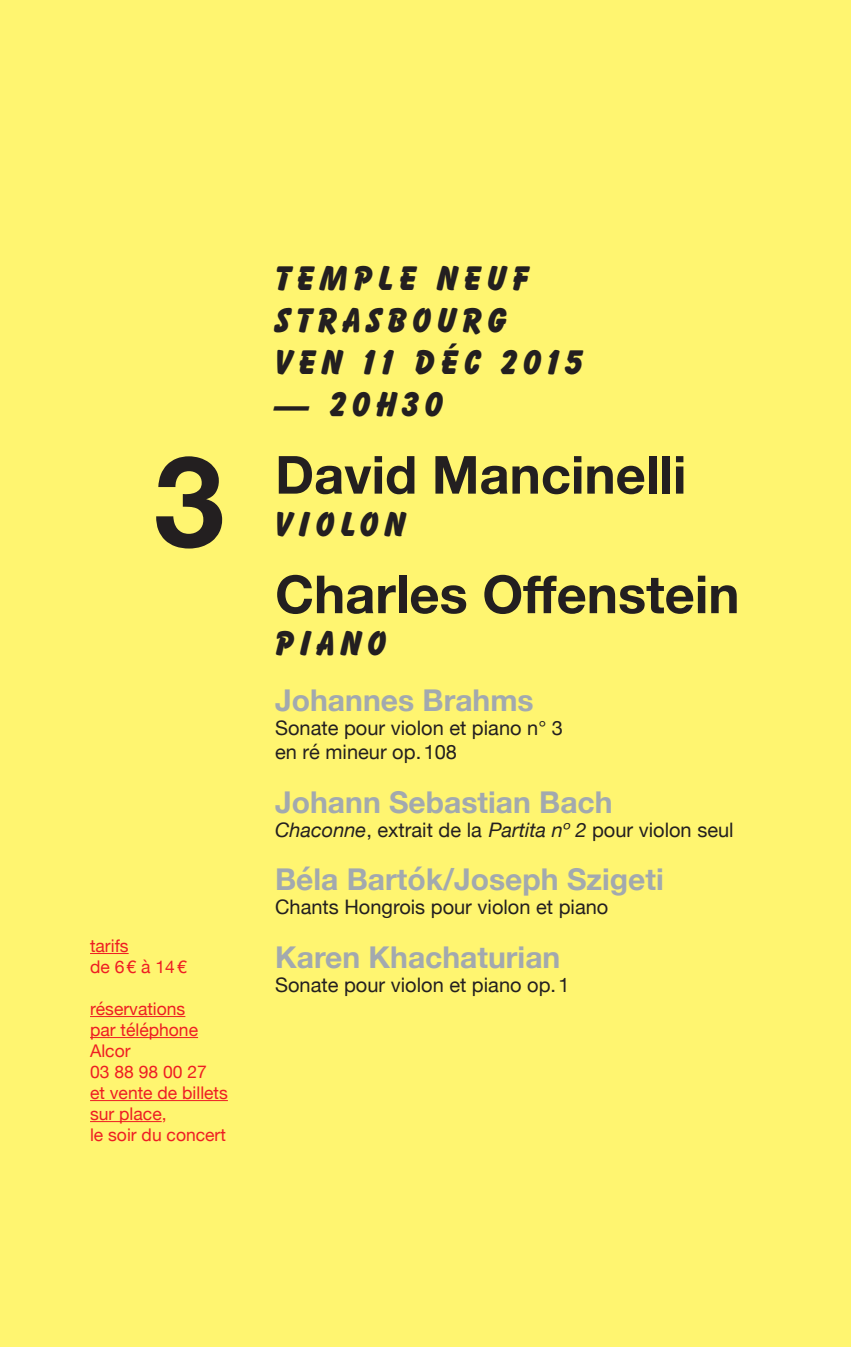
<style>
.page{position:relative;width:851px;height:1347px;background:#fff}
.page>*{position:absolute;margin:0;border:0;box-sizing:border-box;transform-origin:0 0}
.t1{font:700 126.75px "Helvetica Neue";color:#231f20}
.t2{font:700 52.5px "Helvetica Neue";color:#231f20}
.t3{font:800 35px/42px "Balloon BT";letter-spacing:.155em;color:#231f20}
.t4{font:700 30px "Helvetica Neue";color:#a2a9af}
.t5{font:20px/24px "Helvetica Neue";color:#231f20}
.t6{font:17.5px/21px "Helvetica Neue";color:#ee1d23}
.s1{font-style:italic}
</style>
<div class="page">
<div style="left:0;top:0;width:850px;height:1346px;background:#fff570"></div>
<hr style="left:90px;top:953px;width:39px;height:1px;background:#ee1d23">
<hr style="left:90px;top:1016px;width:95px;height:1px;background:#ee1d23">
<hr style="left:90px;top:1037px;width:108px;height:1px;background:#ee1d23">
<hr style="left:90px;top:1100px;width:138px;height:1px;background:#ee1d23">
<hr style="left:90px;top:1121px;width:72px;height:1px;background:#ee1d23">
<h1 class="t1" style="left:154px;top:402px;width:72px">3</h1>
<p class="t6" style="left:90px;top:936px;width:98px">tarifs<br>de 6€ à 14€</p>
<p class="t6" style="left:90px;top:999px;width:139px">réservations<br>par téléphone<br>Alcor<br>03 88 98 00 27<br>et vente de billets sur place,<br>le soir du concert</p>
<h3 class="t3" style="left:275px;top:257px;width:309px">TEMPLE NEUF<br>STRASBOURG<br>VEN 11 DÉC 2015</h3>
<h3 class="t3" style="left:275px;top:383px;width:170px">— 20H30</h3>
<h2 class="t2" style="left:275px;top:434px;width:413px">David Mancinelli</h2>
<h3 class="t3" style="left:275px;top:502px;width:132px">VIOLON</h3>
<h2 class="t2" style="left:275px;top:553px;width:466px">Charles Offenstein</h2>
<h3 class="t3" style="left:275px;top:622px;width:113px">PIANO</h3>
<h3 class="t4" style="left:275px;top:677px;width:260px">Johannes Brahms</h3>
<p class="t5" style="left:275px;top:717px;width:289px">Sonate pour violon et piano n° 3 en ré mineur op.108</p>
<h3 class="t4" style="left:275px;top:778px;width:339px">Johann Sebastian Bach</h3>
<p class="t5" style="left:275px;top:818px;width:460px"><span class="s1">Chaconne</span>, extrait de la <span class="s1">Partita nº 2</span> pour violon seul</p>
<h3 class="t4" style="left:275px;top:856px;width:390px">Béla Bartók/Joseph Szigeti</h3>
<p class="t5" style="left:275px;top:896px;width:335px">Chants Hongrois pour violon et piano</p>
<h3 class="t4" style="left:275px;top:933px;width:287px">Karen Khachaturian</h3>
<p class="t5" style="left:275px;top:973px;width:296px">Sonate pour violon et piano op.1</p>
</div>
